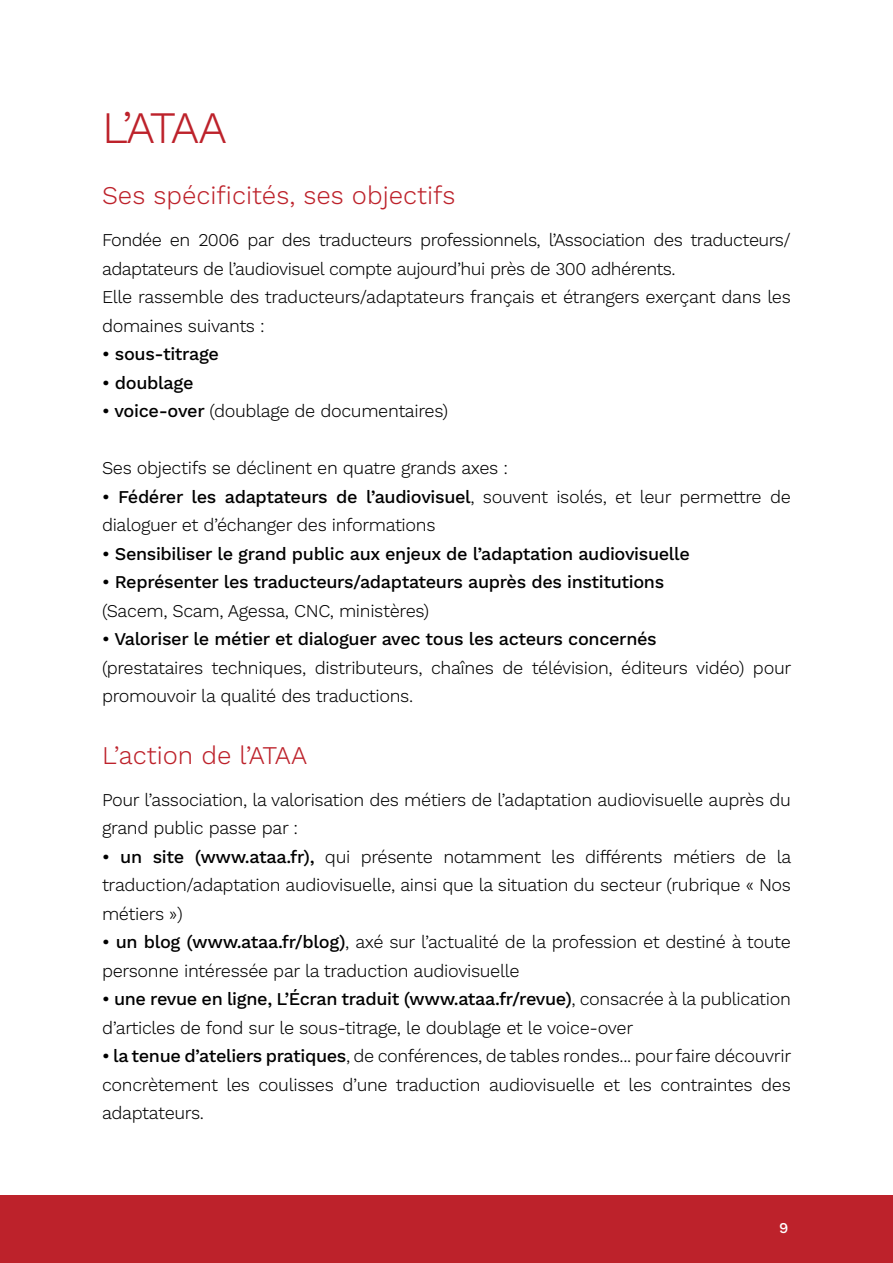
<style>
.page{position:relative;width:893px;height:1263px;background:#fff}
.page>*{position:absolute;margin:0;border:0;box-sizing:border-box;transform-origin:0 0}
.t1{font:300 45px "Work Sans";color:#bd222b}
.t2{font:300 25.5px "Work Sans";color:#bd222b}
.t3{font:300 18px/28.5px "Work Sans";letter-spacing:-.02em;color:#000}
.t4{font:500 18px "Work Sans";letter-spacing:-.02em;color:#000}
.t5{font:500 15px "Work Sans";color:#fff}
.s1{font-weight:500}
</style>
<div class="page">
<div style="left:0;top:1195px;width:893px;height:68px;background:#bd222b"></div>
<h1 class="t1" style="left:102px;top:101px;width:126px">L’ATAA</h1>
<h2 class="t2" style="left:102px;top:180px;width:355px">Ses spécificités, ses objectifs</h2>
<p class="t3" style="left:102px;top:227px;width:690px">Fondée en 2006 par des traducteurs professionnels, l’Association des traducteurs/ adaptateurs de l’audiovisuel compte aujourd’hui près de 300 adhérents.<br>Elle rassemble des traducteurs/adaptateurs français et étrangers exerçant dans les domaines suivants :</p>
<p class="t4" style="left:102px;top:343px;width:119px">• sous-titrage</p>
<p class="t4" style="left:102px;top:372px;width:93px">• doublage</p>
<p class="t3" style="left:102px;top:397px;width:348px"><span class="s1">• voice-over</span> (doublage de documentaires)</p>
<p class="t3" style="left:102px;top:454px;width:407px">Ses objectifs se déclinent en quatre grands axes :</p>
<p class="t3" style="left:102px;top:483px;width:690px"><span class="s1">• Fédérer les adaptateurs de l’audiovisuel</span>, souvent isolés, et leur permettre de dialoguer et d’échanger des informations</p>
<p class="t4" style="left:102px;top:543px;width:589px">• Sensibiliser le grand public aux enjeux de l’adaptation audiovisuelle</p>
<p class="t4" style="left:102px;top:571px;width:564px">• Représenter les traducteurs/adaptateurs auprès des institutions</p>
<p class="t3" style="left:102px;top:597px;width:329px">(Sacem, Scam, Agessa, CNC, ministères)</p>
<p class="t4" style="left:102px;top:628px;width:556px">• Valoriser le métier et dialoguer avec tous les acteurs concernés</p>
<p class="t3" style="left:102px;top:654px;width:691px">(prestataires techniques, distributeurs, chaînes de télévision, éditeurs vidéo) pour promouvoir la qualité des traductions.</p>
<h2 class="t2" style="left:102px;top:740px;width:207px">L’action de l’ATAA</h2>
<p class="t3" style="left:102px;top:786px;width:690px">Pour l’association, la valorisation des métiers de l’adaptation audiovisuelle auprès du grand public passe par :</p>
<p class="t3" style="left:102px;top:843px;width:691px;text-align:justify"><span class="s1">• un site (www.ataa.fr),</span> qui présente notamment les différents métiers de la traduction/adaptation audiovisuelle, ainsi que la situation du secteur (rubrique « Nos métiers »)</p>
<p class="t3" style="left:102px;top:928px;width:690px"><span class="s1">• un blog (www.ataa.fr/blog)</span>, axé sur l’actualité de la profession et destiné à toute personne intéressée par la traduction audiovisuelle</p>
<p class="t3" style="left:102px;top:985px;width:690px"><span class="s1">• une revue en ligne, L’Écran traduit (www.ataa.fr/revue)</span>, consacrée à la publication d’articles de fond sur le sous-titrage, le doublage et le voice-over</p>
<p class="t3" style="left:102px;top:1042px;width:691px;text-align:justify"><span class="s1">• la tenue d’ateliers pratiques</span>, de conférences, de tables rondes... pour faire découvrir concrètement les coulisses d’une traduction audiovisuelle et les contraintes des adaptateurs.</p>
<p class="t5" style="left:779px;top:1219px;width:11px">9</p>
</div>
